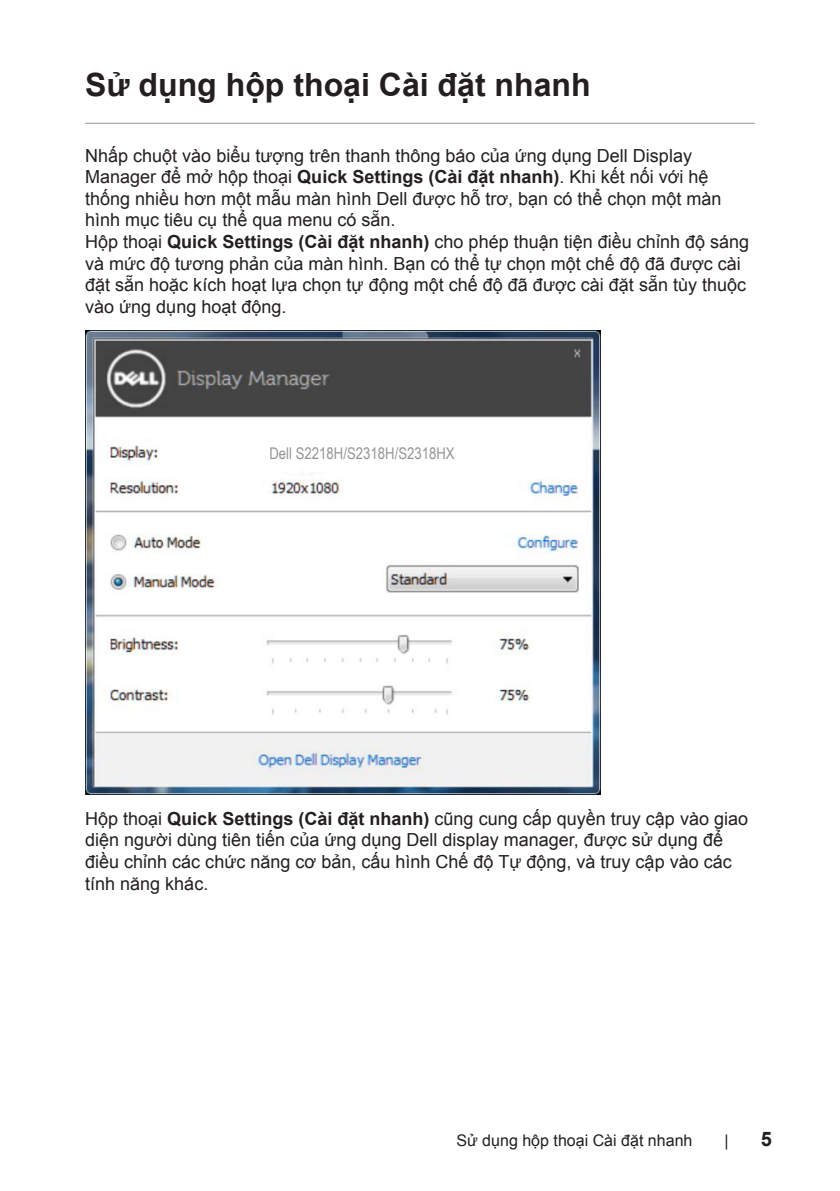
<style>
.page{position:relative;width:840px;height:1191px;background:#fff}
.page>*{position:absolute;margin:0;border:0;box-sizing:border-box;transform-origin:0 0}
.Contents{font:700 32px "Arial";color:#231f20}
.t1{font:700 20px "Arial";color:#231f20}
.text{font:18px/21.6px "Arial";color:#231f20}
.t2{font:16px "Arial";color:#231f20}
.t3{font:16px "Arial Narrow";color:#959595}
.s1{font-weight:700}
</style>
<div class="page">
<hr style="left:85px;top:123px;width:669px;height:1px;background:#939598">
<img style="left:85px;top:330px;width:515px;height:464px">
<p class="Contents" style="left:85px;top:63px;width:506px">Sử dụng hộp thoại Cài đặt nhanh</p>
<p class="text" style="left:85px;top:145px;width:637px">Nhấp chuột vào biểu tượng trên thanh thông báo của ứng dụng Dell Display Manager để mở hộp thoại <span class="s1">Quick Settings (Cài đặt nhanh)</span>. Khi kết nối với hệ thống nhiều hơn một mẫu màn hì nh Dell được hỗ trơ, bạn có thể chọn một màn hì nh mục tiêu cụ thể qua menu có sẵn.</p>
<p class="text" style="left:85px;top:231px;width:665px">Hộp thoại <span class="s1">Quick Settings (Cài đặt nhanh)</span> cho phép thuận tiện điều chỉnh độ sáng và mức độ tương phản của màn hình. Bạn có thể tự chọn một chế độ đã được cài đặt sẵn hoặc kích hoạt lựa chọn tự động một chế độ đã được cài đặt sẵn tùy thuộc vào ứng dụng hoạt động.</p>
<p class="t3" style="left:269px;top:442px;width:187px">Dell S2218H/S2318H/S2318HX</p>
<p class="text" style="left:85px;top:808px;width:664px">Hộp thoại <span class="s1">Quick Settings (Cài đặt nhanh)</span> cũng cung cấp quyền truy cập vào giao diện người dùng tiên tiến của ứng dụng Dell display manager, được sử dụng để điều chỉnh các chức năng cơ bản, cấu hình Chế độ Tự động, và truy cập vào các tính năng khác.</p>
<p class="t2" style="left:456px;top:1129px;width:237px">Sử dụng hộp thoại Cài đặt nhanh</p>
<p class="t2" style="left:724px;top:1129px;width:6px">|</p>
<p class="t1" style="left:760px;top:1125px;width:13px">5</p>
</div>
